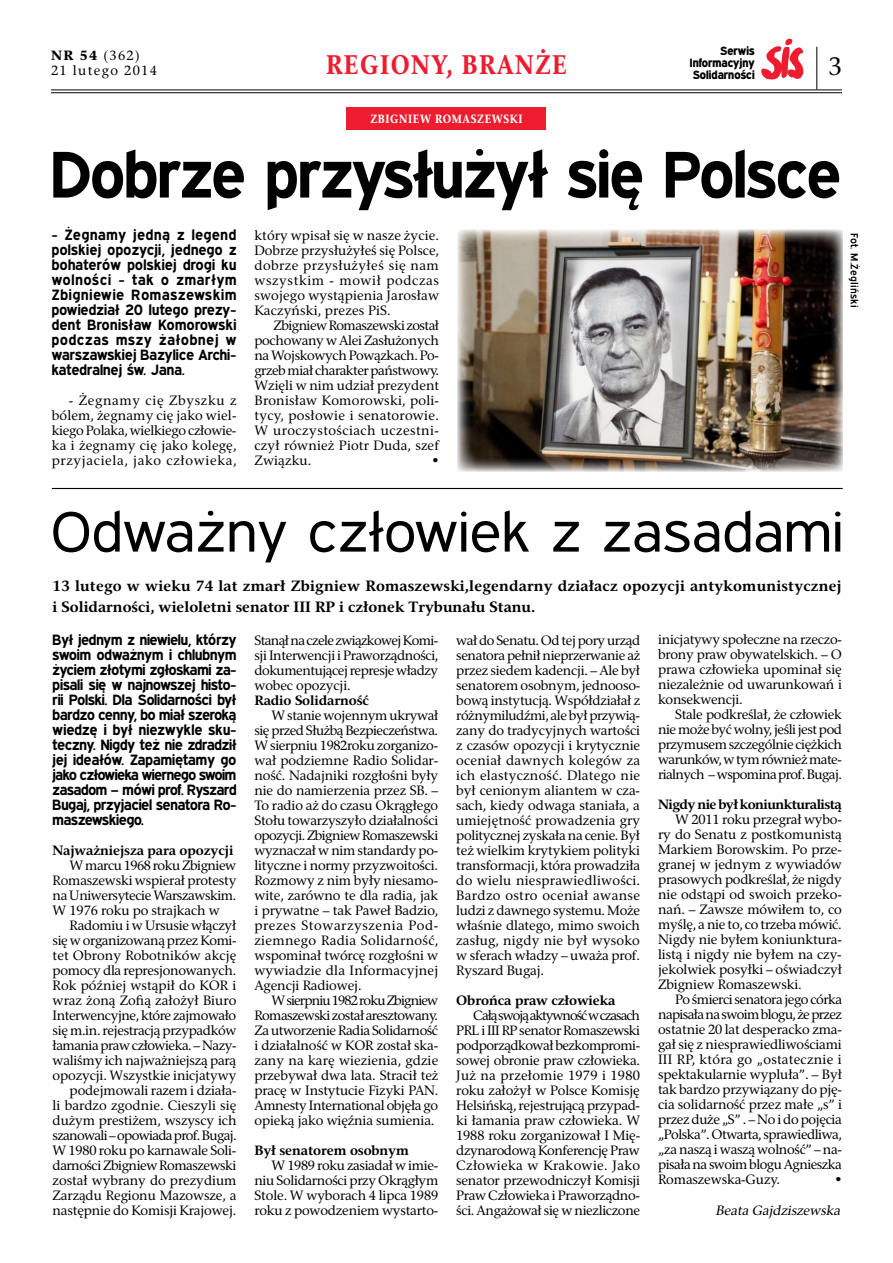
<style>
.page{position:relative;width:893px;height:1263px;background:#fff}
.page>*{position:absolute;margin:0;border:0;box-sizing:border-box;transform-origin:0 0}
.t1{font:700 66px "Expressway Rg";letter-spacing:-.01em;color:#000}
.t2{font:56.55px "Expressway Bk";letter-spacing:.03em;color:#000;scale:1.09 1}
.t3{font:700 27px "Rashel Cnd EFN";letter-spacing:.05em;color:#ed1c2e}
.t4{font:25.5px "Rashel EFN";color:#000}
.t5{font:700 15px/15px "Expressway Rg";letter-spacing:-.01em;color:#000;text-align:justify}
.t6{font:700 15px/21px "Rashel EFN";letter-spacing:.01em;color:#000}
.t7{font:13.5px/15px "Rashel EFN";letter-spacing:-.01em;color:#000;text-align:justify}
.t8{font:700 13.5px "Rashel EFN";letter-spacing:-.01em;color:#000}
.t9{font:700 13.5px "Rashel EFN";letter-spacing:-.04em;color:#000}
.t10{font:13.5px/15px "Rashel EFN";letter-spacing:.1em;color:#000}
.t11{font:italic 13.5px "Rashel EFN";color:#000}
.t12{font:12px/12px "Expressway Xb";color:#000;text-align:justify}
.t13{font:700 12px "Rashel Cnd EFN";letter-spacing:.05em;color:#fff}
.t14{font:10.5px "Expressway Sb";letter-spacing:.02em;color:#000}
.s1{font-family:"Rashel EFN Heavy"}
</style>
<div class="page">
<svg style="left:761px;top:38px;width:43px;height:42px"></svg>
<hr style="left:51px;top:92px;width:791px;height:1px;background:#000">
<hr style="left:51px;top:90px;width:791px;height:1px;background:#000">
<hr style="left:816px;top:47px;width:1px;height:43px;background:#000">
<div style="left:347px;top:108px;width:199px;height:22px;background:#ed1c2e"></div>
<hr style="left:52px;top:488px;width:791px;height:1px;background:#000">
<img style="left:457px;top:229px;width:386px;height:242px">
<p class="t10" style="left:51px;top:47px;width:108px"><span class="s1">nr 54</span> (362)<br>21 lutego 2014</p>
<h3 class="t3" style="left:326px;top:48px;width:242px">REGIONY, BRANŻE</h3>
<p class="t13" style="left:370px;top:111px;width:154px">ZBIGNIEW ROMASZEWSKI</p>
<p class="t12" style="left:690px;top:44px;width:66px;text-indent:30px">Serwis Informacyjny Solidarności</p>
<h3 class="t4" style="left:828px;top:50px;width:15px">3</h3>
<h1 class="t1" style="left:51px;top:135px;width:791px">Dobrze przysłużył się Polsce</h1>
<p class="t5" style="left:52px;top:226px;width:186px">- Żegnamy jedną z legend polskiej opozycji, jednego z bohaterów polskiej drogi ku wolności - tak o zmarłym Zbigniewie Romaszewskim powiedział 20 lutego prezy&shy;dent Bronisław Komorowski podczas mszy żałobnej w warszawskiej Bazylice Archi&shy;katedralnej św. Jana.</p>
<p class="t7" style="left:52px;top:392px;width:186px;text-indent:17px">- Żegnamy cię Zbyszku z bólem, żegnamy cię jako wiel&shy;kiego Polaka, wielkiego człowie&shy;ka i żegnamy cię jako kolegę, przyjaciela, jako człowieka,</p>
<p class="t7" style="left:254px;top:227px;width:186px">który wpisał się w nasze życie.<br>Dobrze przysłużyłeś się Polsce, dobrze przysłużyłeś się nam wszystkim - mowił podczas swojego wystąpienia Jarosław Kaczyński, prezes PiS.</p>
<p class="t7" style="left:254px;top:317px;width:186px;text-indent:19px">Zbigniew Romaszewski został pochowany w Alei Zasłużonych na Wojskowych Powązkach. Po&shy;grzeb miał charakter państwowy.<br>Wzięli w nim udział prezydent Bronisław Komorowski, poli&shy;tycy, posłowie i senatorowie.<br>W uroczystościach uczestni&shy;czył również Piotr Duda, szef Związku.</p>
<p class="t7" style="left:432px;top:452px;width:9px">•</p>
<p class="t14" style="left:861px;top:233px;width:76px;rotate:90deg">Fot. M.Żegliński</p>
<h2 class="t2" style="left:52px;top:499px;width:727px">Odważny człowiek z zasadami</h2>
<p class="t6" style="left:53px;top:575px;width:790px">13 lutego w wieku 74 lat zmarł Zbigniew Romaszewski,legendarny działacz opozycji antykomunistycznej i Solidarności, wieloletni senator III RP i członek Trybunału Stanu.</p>
<p class="t5" style="left:53px;top:631px;width:185px">Był jednym z niewielu, którzy swoim odważnym i chlubnym życiem złotymi zgłoskami za&shy;pisali się w najnowszej histo&shy;rii Polski. Dla Solidarności był bardzo cenny, bo miał szeroką wiedzę i był niezwykle sku&shy;teczny. Nigdy też nie zdradził jej ideałów. Zapamiętamy go jako człowieka wiernego swoim zasadom – mówi prof. Ryszard Bugaj, przyjaciel senatora Ro&shy;maszewskiego.</p>
<p class="t8" style="left:53px;top:841px;width:182px">Najważniejsza para opozycji</p>
<p class="t7" style="left:53px;top:857px;width:185px;text-indent:17px">W marcu 1968 roku Zbigniew Romaszewski wspierał protesty na Uniwersytecie Warszawskim.<br>W 1976 roku po strajkach w</p>
<p class="t7" style="left:53px;top:917px;width:185px;text-align:right">Radomiu i w Ursusie włączył się w organizowaną przez Komi&shy;tet Obrony Robotników akcję pomocy dla represjonowanych.<br>Rok później wstąpił do KOR i wraz żoną Zofią założył Biuro<br>Interwencyjne, które zajmowało się m.in. rejestracją przypadków łamania praw człowieka. – Nazy&shy;waliśmy ich najważniejszą parą opozycji. Wszystkie inicjatywy podejmowali razem i działa-<br>li bardzo zgodnie. Cieszyli się dużym prestiżem, wszyscy ich szanowali – opowiada prof. Bugaj.<br>W 1980 roku po karnawale Soli&shy;darności Zbigniew Romaszewski został wybrany do prezydium<br>Zarządu Regionu Mazowsze, a następnie do Komisji Krajowej.</p>
<p class="t7" style="left:254px;top:632px;width:185px">Stanął na czele związkowej Komi&shy;sji Interwencji i Praworządności, dokumentującej represje władzy wobec opozycji.</p>
<p class="t8" style="left:254px;top:691px;width:116px">Radio Solidarność</p>
<p class="t7" style="left:254px;top:707px;width:185px;text-indent:17px">W stanie wojennym ukrywał się przed Służbą Bezpieczeństwa.<br>W sierpniu 1982roku zorganizo&shy;wał podziemne Radio Solidar&shy;ność. Nadajniki rozgłośni były nie do namierzenia przez SB. – To radio aż do czasu Okrągłego Stołu towarzyszyło działalności opozycji. Zbigniew Romaszewski wyznaczał w nim standardy po&shy;lityczne i normy przyzwoitości.<br>Rozmowy z nim były niesamo&shy;wite, zarówno te dla radia, jak i prywatne – tak Paweł Badzio, prezes Stowarzyszenia Pod&shy;ziemnego Radia Solidarność, wspominał twórcę rozgłośni w wywiadzie dla Informacyjnej Agencji Radiowej.</p>
<p class="t7" style="left:254px;top:992px;width:185px;text-indent:17px">W sierpniu 1982 roku Zbigniew Romaszewski został aresztowany.<br>Za utworzenie Radia Solidarność i działalność w KOR został ska&shy;zany na karę wiezienia, gdzie przebywał dwa lata. Stracił też pracę w Instytucie Fizyki PAN.<br>Amnesty International objęła go opieką jako więźnia sumienia.</p>
<p class="t8" style="left:254px;top:1141px;width:156px">Był senatorem osobnym</p>
<p class="t7" style="left:254px;top:1157px;width:185px;text-indent:17px">W 1989 roku zasiadał w imie&shy;niu Solidarności przy Okrągłym Stole. W wyborach 4 lipca 1989 roku z powodzeniem wystarto-</p>
<p class="t7" style="left:456px;top:632px;width:185px">wał do Senatu. Od tej pory urząd senatora pełnił nieprzerwanie aż przez siedem kadencji. – Ale był senatorem osobnym, jednooso&shy;bową instytucją. Współdziałał z różnymiludźmi, ale był przywią&shy;zany do tradycyjnych wartości z czasów opozycji i krytycznie oceniał dawnych kolegów za ich elastyczność. Dlatego nie był cenionym aliantem w cza&shy;sach, kiedy odwaga staniała, a umiejętność prowadzenia gry politycznej zyskała na cenie. Był też wielkim krytykiem polityki transformacji, która prowadziła do wielu niesprawiedliwości.<br>Bardzo ostro oceniał awanse ludzi z dawnego systemu. Może właśnie dlatego, mimo swoich zasług, nigdy nie był wysoko w sferach władzy – uważa prof.<br>Ryszard Bugaj.</p>
<p class="t8" style="left:456px;top:991px;width:161px">Obrońca praw człowieka</p>
<p class="t7" style="left:456px;top:1007px;width:185px;text-indent:17px">Całą swoją aktywność w czasach PRL i III RP senator Romaszewski podporządkował bezkompromi&shy;sowej obronie praw człowieka.<br>Już na przełomie 1979 i 1980 roku założył w Polsce Komisję Helsińską, rejestrującą przypad&shy;ki łamania praw człowieka. W 1988 roku zorganizował I Mię&shy;dzynarodową Konferencję Praw Człowieka w Krakowie. Jako senator przewodniczył Komisji Praw Człowieka i Praworządno&shy;ści. Angażował się w niezliczone</p>
<p class="t7" style="left:658px;top:632px;width:185px">inicjatywy społeczne na rzeczo&shy;brony praw obywatelskich. – O prawa człowieka upominał się niezależnie od uwarunkowań i konsekwencji.</p>
<p class="t7" style="left:658px;top:707px;width:185px;text-indent:17px">Stale podkreślał, że człowiek nie może być wolny, jeśli jest pod przymusem szczególnie ciężkich warunków, w tym również mate&shy;rialnych – wspomina prof. Bugaj.</p>
<p class="t9" style="left:658px;top:796px;width:185px">Nigdy nie był koniunkturalistą</p>
<p class="t7" style="left:658px;top:812px;width:185px;text-indent:17px">W 2011 roku przegrał wybo&shy;ry do Senatu z postkomunistą Markiem Borowskim. Po prze&shy;granej w jednym z wywiadów prasowych podkreślał, że nigdy nie odstąpi od swoich przeko&shy;nań. – Zawsze mówiłem to, co myślę, a nie to, co trzeba mówić.<br>Nigdy nie byłem koniunktura&shy;listą i nigdy nie byłem na czy&shy;jekolwiek posyłki – oświadczył Zbigniew Romaszewski.</p>
<p class="t7" style="left:658px;top:992px;width:185px;text-indent:17px">Po śmierci senatora jego córka napisała na swoim blogu, że przez ostatnie 20 lat desperacko zma&shy;gał się z niesprawiedliwościami III RP, która go „ostatecznie i spektakularnie wypluła”. – Był tak bardzo przywiązany do pję&shy;cia solidarność przez małe „s” i przez duże „S” . – No i do pojęcia „Polska”. Otwarta, sprawiedliwa, „za naszą i waszą wolność” – na&shy;pisała na swoim blogu Agnieszka Romaszewska-Guzy.</p>
<p class="t7" style="left:835px;top:1172px;width:9px">•</p>
<p class="t11" style="left:716px;top:1201px;width:129px">Beata Gajdziszewska</p>
</div>
